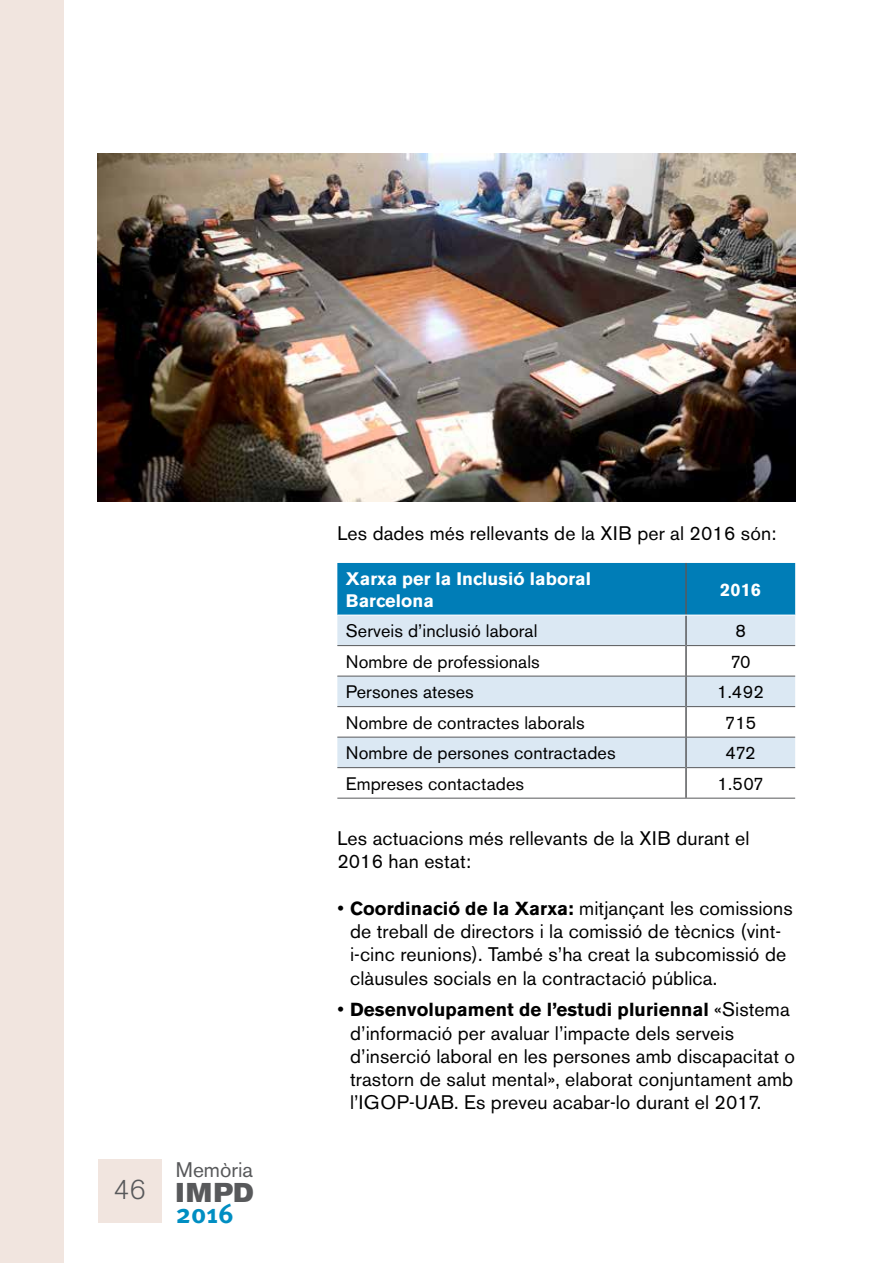
<style>
.page{position:relative;width:893px;height:1263px;background:#fff}
.page>*{position:absolute;margin:0;border:0;box-sizing:border-box;transform-origin:0 0}
.t1{font:27px "Akzidenz Grotesk BE Super";color:#58595b}
.t2{font:700 27px "Meta Pro";color:#008ec2}
.t3{font:300 27px "Akzidenz Grotesk BE";color:#58595b}
.t4{font:21px "Akzidenz Grotesk BE";color:#58595b}
.t5{font:19.5px/23.2px "Akzidenz Grotesk BE";letter-spacing:.005em;color:#000}
.t6{font:700 18.75px "Akzidenz Grotesk BE";letter-spacing:.005em;color:#000}
.t7{font:18px "Akzidenz Grotesk BE";letter-spacing:.005em;color:#000}
.t8{font:700 18px/21.6px "Akzidenz Grotesk BE";letter-spacing:.005em;color:#fff}
.s1{font-weight:700;font-size:18.75px}
.s2{font-weight:400;font-size:19.5px}
</style>
<div class="page">
<div style="left:0;top:0;width:64px;height:1263px;background:#f1e5df"></div>
<div style="left:98px;top:1160px;width:64px;height:63px;background:#f1e5df"></div>
<img style="left:98px;top:154px;width:697px;height:348px">
<div style="left:337px;top:563px;width:458px;height:52px;background:#007db7"></div>
<svg style="left:337px;top:616px;width:458px;height:151px;fill:#dbe8f3"></svg>
<hr style="left:337px;top:645px;width:348px;height:1px;background:#58595b">
<hr style="left:687px;top:645px;width:108px;height:1px;background:#58595b">
<hr style="left:337px;top:676px;width:348px;height:1px;background:#58595b">
<hr style="left:687px;top:676px;width:108px;height:1px;background:#58595b">
<hr style="left:337px;top:706px;width:348px;height:1px;background:#58595b">
<hr style="left:687px;top:706px;width:108px;height:1px;background:#58595b">
<hr style="left:337px;top:737px;width:348px;height:1px;background:#58595b">
<hr style="left:687px;top:737px;width:108px;height:1px;background:#58595b">
<hr style="left:337px;top:767px;width:348px;height:1px;background:#58595b">
<hr style="left:687px;top:767px;width:108px;height:1px;background:#58595b">
<hr style="left:337px;top:798px;width:349px;height:1px;background:#58595b">
<hr style="left:686px;top:798px;width:109px;height:1px;background:#58595b">
<hr style="left:685px;top:563px;width:2px;height:52px;background:#58595b">
<hr style="left:685px;top:615px;width:2px;height:31px;background:#58595b">
<hr style="left:685px;top:646px;width:2px;height:30px;background:#58595b">
<hr style="left:685px;top:676px;width:2px;height:31px;background:#58595b">
<hr style="left:685px;top:707px;width:2px;height:30px;background:#58595b">
<hr style="left:685px;top:737px;width:2px;height:31px;background:#58595b">
<hr style="left:685px;top:768px;width:2px;height:30px;background:#58595b">
<hr style="left:337px;top:615px;width:349px;height:1px;background:#fff">
<hr style="left:686px;top:615px;width:109px;height:1px;background:#fff">
<h1 class="t3" style="left:114px;top:1175px;width:34px">46</h1>
<p class="t4" style="left:176px;top:1157px;width:79px">Memòria</p>
<h1 class="t1" style="left:176px;top:1177px;width:79px">IMPD</h1>
<h1 class="t2" style="left:176px;top:1197px;width:59px">2016</h1>
<p class="t5" style="left:337px;top:521px;width:441px">Les dades més rellevants de la XIB per al 2016 són:</p>
<p class="t8" style="left:346px;top:568px;width:247px">Xarxa per la Inclusió laboral<br>Barcelona</p>
<p class="t8" style="left:720px;top:579px;width:42px">2016</p>
<p class="t7" style="left:346px;top:620px;width:193px">Serveis d’inclusió laboral</p>
<p class="t7" style="left:735px;top:620px;width:12px">8</p>
<p class="t7" style="left:346px;top:651px;width:195px">Nombre de professionals</p>
<p class="t7" style="left:730px;top:651px;width:22px">70</p>
<p class="t7" style="left:346px;top:681px;width:130px">Persones ateses</p>
<p class="t7" style="left:717px;top:681px;width:48px">1.492</p>
<p class="t7" style="left:346px;top:712px;width:240px">Nombre de contractes laborals</p>
<p class="t7" style="left:725px;top:712px;width:33px">715</p>
<p class="t7" style="left:346px;top:742px;width:271px">Nombre de persones contractades</p>
<p class="t7" style="left:725px;top:742px;width:32px">472</p>
<p class="t7" style="left:346px;top:773px;width:180px">Empreses contactades</p>
<p class="t7" style="left:718px;top:773px;width:48px">1.507</p>
<p class="t5" style="left:337px;top:827px;width:414px">Les actuacions més rellevants de la XIB durant el<br>2016 han estat:</p>
<p class="t5" style="left:350px;top:896px;width:444px;text-indent:-13px">• <span class="s1">Coordinació de la Xarxa:</span> mitjançant les comissions de treball de directors i la comissió de tècnics (vint&shy;i-cinc reunions). També s’ha creat la subcomissió de clàusules socials en la contractació pública.</p>
<p class="t6" style="left:337px;top:999px;width:454px"><span class="s2">•</span> Desenvolupament de l’estudi pluriennal <span class="s2">«Sistema</span></p>
<p class="t5" style="left:350px;top:1021px;width:447px">d’informació per avaluar l’impacte dels serveis d’inserció laboral en les persones amb discapacitat o trastorn de salut mental», elaborat conjuntament amb l’IGOP-UAB. Es preveu acabar-lo durant el 2017.</p>
</div>
